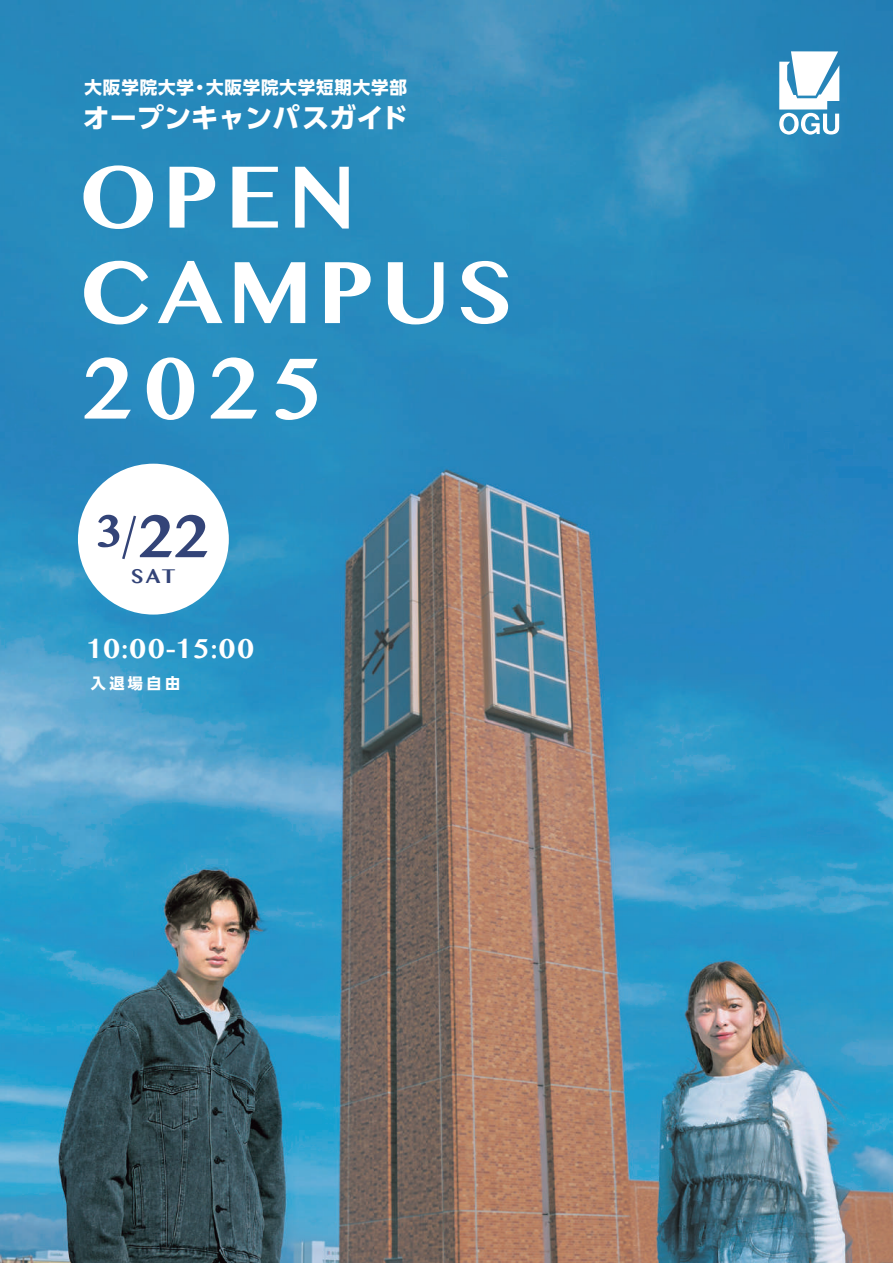
<style>
.page{position:relative;width:893px;height:1263px;background:#fff}
.page>*{position:absolute;margin:0;border:0;box-sizing:border-box;transform-origin:0 0}
.t1{font:700 97.2px/95.6px "Kannada MN";letter-spacing:.05em;color:#fff}
.t2{font:700 67.5px "Kannada MN";color:#334478}
.t3{font:700 30.9px "Kannada MN";letter-spacing:.025em;color:#fff}
.t4{font:700 27.15px "UD Shin Go Pr 6 N";color:#fff}
.t5{font:700 21.9px "Kannada MN";color:#334478}
.t6{font:700 17.55px "UD Shin Go Pr 6 N";letter-spacing:.05em;color:#fff}
.t7{font:700 15.15px "UD Shin Go Pr 6";letter-spacing:.23em;color:#fff}
</style>
<div class="page">
<img style="left:0;top:0;width:893px;height:1263px">
<svg style="left:779px;top:51px;width:60px;height:84px"></svg>
<div style="left:78px;top:464px;width:151px;height:151px;background:#fff;border-radius:50%"></div>
<svg style="left:122px;top:515px;width:15px;height:45px"></svg>
<p class="t6" style="left:85px;top:72px;width:324px">大阪学院大学・大阪学院大学短期大学部</p>
<h3 class="t4" style="left:83px;top:95px;width:326px">オープンキャンパスガイド</h3>
<h1 class="t1" style="left:79px;top:146px;width:435px">OPEN<br>CAMPUS<br>2025</h1>
<h2 class="t2" style="left:94px;top:494px;width:118px"><sup>3</sup> 22</h2>
<p class="t5" style="left:131px;top:563px;width:47px">SAT</p>
<h3 class="t3" style="left:84px;top:629px;width:172px">10:00-15:00</h3>
<p class="t7" style="left:91px;top:671px;width:91px">入退場自由</p>
</div>
